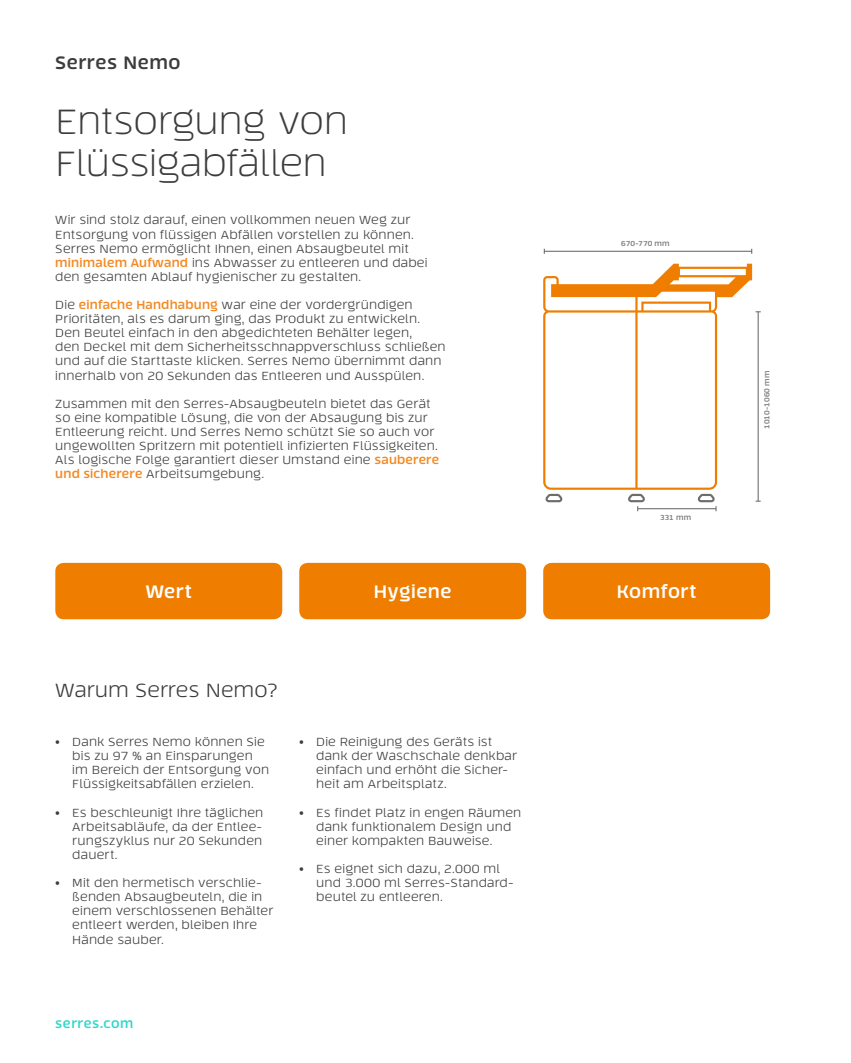
<style>
.page{position:relative;width:851px;height:1063px;background:#fff}
.page>*{position:absolute;margin:0;border:0;box-sizing:border-box;transform-origin:0 0}
.t1{font:200 36px/42.3px "Tecna";letter-spacing:-.015em;color:#3c3c3b}
.t2{font:300 19.5px "Tecna";color:#3c3c3b}
.t3{font:700 18px "Tecna";letter-spacing:.03em;color:#fff}
.t4{font:700 18px "Tecna";letter-spacing:.03em;color:#3c3c3b}
.t5{font:700 12.75px "Tecna";letter-spacing:.04em;color:#30d7cb}
.t6{font:300 12px/14.1px "Tecna";letter-spacing:.01em;color:#3c3c3b}
.t7{font:700 7.2px "Tecna";letter-spacing:.01em;color:#7e7e7e}
.s1{font-weight:700;color:#f28a25}
</style>
<div class="page">
<svg style="left:543px;top:264px;width:209px;height:226px"></svg>
<svg style="left:545px;top:494px;width:17px;height:8px"></svg>
<svg style="left:628px;top:494px;width:88px;height:17px"></svg>
<svg style="left:755px;top:311px;width:5px;height:191px"></svg>
<svg style="left:543px;top:249px;width:209px;height:5px"></svg>
<div style="left:55px;top:563px;width:227px;height:56px;background:#ef7d00;border-radius:9px"></div>
<div style="left:299px;top:563px;width:227px;height:56px;background:#ef7d00;border-radius:9px"></div>
<div style="left:543px;top:563px;width:227px;height:56px;background:#ef7d00;border-radius:9px"></div>
<h3 class="t4" style="left:55px;top:51px;width:127px">Serres Nemo</h3>
<h1 class="t1" style="left:55px;top:100px;width:294px">Entsorgung von<br>Flüssigabfällen</h1>
<p class="t6" style="left:55px;top:213px;width:373px">Wir sind stolz darauf, einen vollkommen neuen Weg zur Entsorgung von flüssigen Abfällen vorstellen zu können.<br>Serres Nemo ermöglicht Ihnen, einen Absaugbeutel mit <span class="s1">minimalem Aufwand</span> ins Abwasser zu entleeren und dabei den gesamten Ablauf hygienischer zu gestalten.</p>
<p class="t6" style="left:55px;top:298px;width:392px">Die <span class="s1">einfache Handhabung</span> war eine der vordergründigen Prioritäten, als es darum ging, das Produkt zu entwickeln.<br>Den Beutel einfach in den abgedichteten Behälter legen,<br>den Deckel mit dem Sicherheitsschnappverschluss schließen und auf die Starttaste klicken. Serres Nemo übernimmt dann innerhalb von 20 Sekunden das Entleeren und Ausspülen.</p>
<p class="t6" style="left:55px;top:396px;width:385px">Zusammen mit den Serres-Absaugbeuteln bietet das Gerät so eine kompatible Lösung, die von der Absaugung bis zur Entleerung reicht. Und Serres Nemo schützt Sie so auch vor ungewollten Spritzern mit potentiell infizierten Flüssigkeiten.<br>Als logische Folge garantiert dieser Umstand eine <span class="s1">sauberere und sicherere</span> Arbeitsumgebung.</p>
<p class="t7" style="left:621px;top:238px;width:50px">670-770 mm</p>
<p class="t7" style="left:660px;top:513px;width:33px">331 mm</p>
<h3 class="t3" style="left:146px;top:580px;width:47px">Wert</h3>
<h3 class="t3" style="left:374px;top:580px;width:79px">Hygiene</h3>
<h3 class="t3" style="left:616px;top:580px;width:81px">Komfort</h3>
<h2 class="t2" style="left:55px;top:678px;width:223px">Warum Serres Nemo?</h2>
<p class="t6" style="left:72px;top:735px;width:198px;text-indent:-17px">• Dank Serres Nemo können Sie bis zu 97 % an Einsparungen im Bereich der Entsorgung von<br>Flüssigkeitsabfällen erzielen.</p>
<p class="t6" style="left:72px;top:805px;width:192px;text-align:justify;text-indent:-17px">• Es beschleunigt Ihre täglichen Arbeitsabläufe, da der Entlee&shy;rungszyklus nur 20 Sekunden dauert.</p>
<p class="t6" style="left:72px;top:876px;width:202px;text-indent:-17px">• Mit den hermetisch verschlie&shy;ßenden Absaugbeuteln, die in einem verschlossenen Behälter entleert werden, bleiben Ihre<br>Hände sauber.</p>
<p class="t6" style="left:316px;top:735px;width:202px;text-indent:-17px">• Die Reinigung des Geräts ist dank der Waschschale denkbar einfach und erhöht die Sicher&shy;heit am Arbeitsplatz.</p>
<p class="t6" style="left:316px;top:805px;width:206px;text-indent:-17px">• Es findet Platz in engen Räumen dank funktionalem Design und einer kompakten Bauweise.</p>
<p class="t6" style="left:316px;top:862px;width:199px;text-indent:-17px">• Es eignet sich dazu, 2.000 ml und 3.000 ml Serres-Standard&shy;beutel zu entleeren.</p>
<p class="t5" style="left:55px;top:1015px;width:80px">serres.com</p>
<p class="t7" style="left:762px;top:429px;width:60px;rotate:-90deg">1010-1060 mm</p>
</div>
